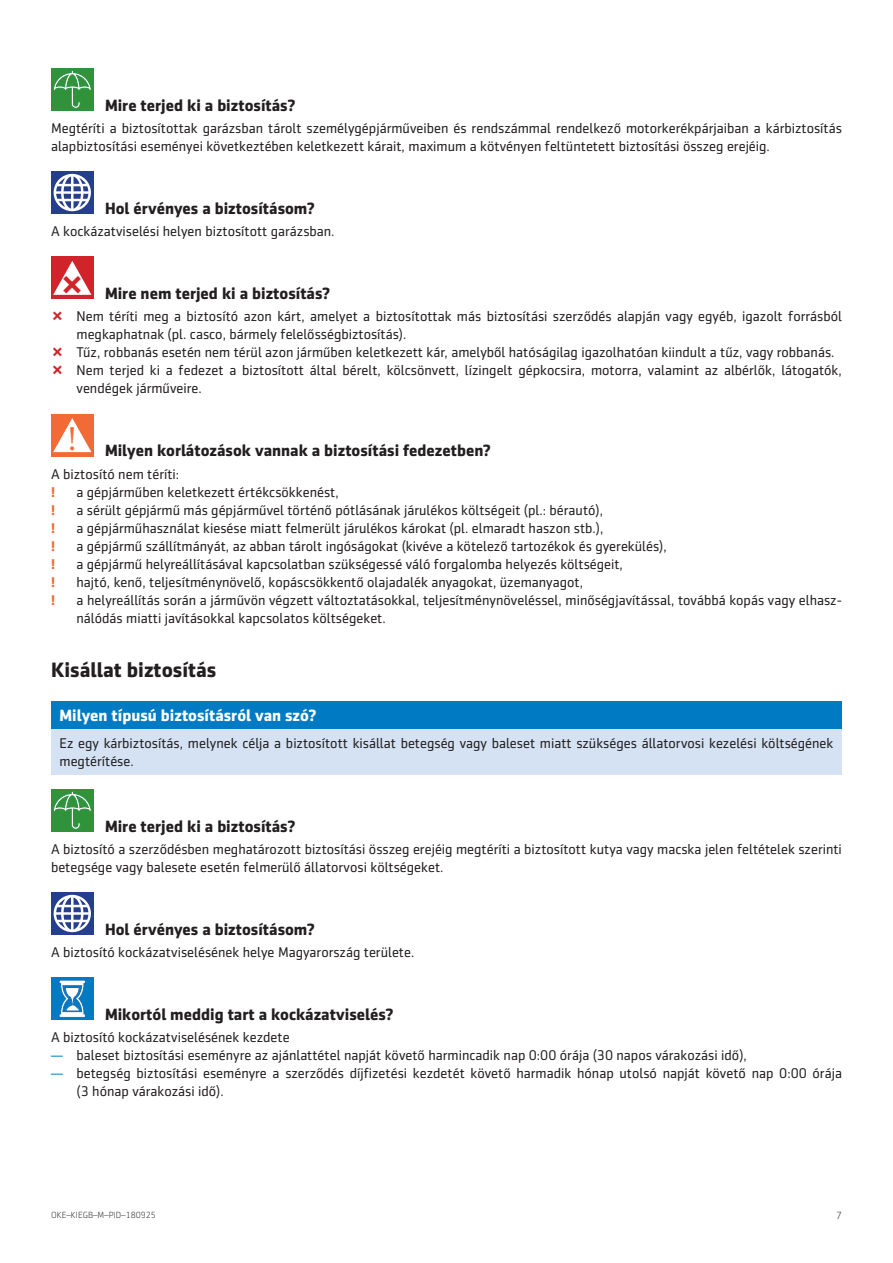
<style>
.page{position:relative;width:893px;height:1263px;background:#fff}
.page>*{position:absolute;margin:0;border:0;box-sizing:border-box;transform-origin:0 0}
.t1{font:700 21px "Sentico Sans DT";color:#231f20}
.t2{font:700 16.5px "Sentico Sans DT";color:#231f20}
.t3{font:700 16.5px "Sentico Sans DT";color:#fff}
.t4{font:14.25px/18px "Sentico Sans DT";color:#231f20}
.t5{font:700 14.25px "Sentico Sans DT";color:#f26b36}
.t6{font:300 10.5px "Sentico Sans DT";color:#231f20}
.t7{font:300 9px "Sentico Sans DT";color:#231f20}
.s1{color:#007bc3}
</style>
<div class="page">
<div style="left:51px;top:68px;width:43px;height:43px;background:#31923c"></div>
<svg style="left:53px;top:70px;width:38px;height:38px"></svg>
<div style="left:51px;top:171px;width:43px;height:43px;background:#253f8e"></div>
<svg style="left:54px;top:174px;width:37px;height:37px"></svg>
<div style="left:51px;top:257px;width:43px;height:42px;background:#d1232a"></div>
<div style="left:51px;top:414px;width:43px;height:42px;background:#f26b36"></div>
<svg style="left:53px;top:418px;width:38px;height:34px"></svg>
<div style="left:51px;top:701px;width:791px;height:28px;background:#007bc3"></div>
<div style="left:51px;top:729px;width:791px;height:45px;background:#d4e2f3"></div>
<div style="left:51px;top:789px;width:43px;height:42px;background:#31923c"></div>
<svg style="left:53px;top:791px;width:38px;height:38px"></svg>
<div style="left:51px;top:892px;width:43px;height:43px;background:#253f8e"></div>
<svg style="left:54px;top:895px;width:37px;height:37px"></svg>
<div style="left:51px;top:977px;width:43px;height:43px;background:#007bc3"></div>
<svg style="left:59px;top:980px;width:26px;height:37px"></svg>
<svg style="left:53px;top:261px;width:38px;height:34px"></svg>
<p class="t2" style="left:105px;top:99px;width:192px">Mire terjed ki a biztosítás?</p>
<p class="t4" style="left:51px;top:120px;width:792px">Megtéríti a biztosítottak garázsban tárolt személygépjárműveiben és rendszámmal rendelkező motorkerékpárjaiban a kárbiztosítás alapbiztosítási eseményei következtében keletkezett kárait, maximum a kötvényen feltüntetett biztosítási összeg erejéig.</p>
<p class="t2" style="left:105px;top:202px;width:211px">Hol érvényes a biztosításom?</p>
<p class="t4" style="left:51px;top:223px;width:285px">A kockázatviselési helyen biztosított garázsban.</p>
<p class="t2" style="left:105px;top:287px;width:227px">Mire nem terjed ki a biztosítás?</p>
<p class="t4" style="left:77px;top:309px;width:767px">Nem téríti meg a biztosító azon kárt, amelyet a biztosítottak más biztosítási szerződés alapján vagy egyéb, igazolt forrásból megkaphatnak (pl. casco, bármely felelősségbiztosítás).<br>Tűz, robbanás esetén nem térül azon járműben keletkezett kár, amelyből hatóságilag igazolhatóan kiindult a tűz, vagy robbanás.<br>Nem terjed ki a fedezet a biztosított által bérelt, kölcsönvett, lízingelt gépkocsira, motorra, valamint az albérlők, látogatók, vendégek járműveire.</p>
<p class="t2" style="left:68px;top:444px;width:425px"><sup>!</sup> Milyen korlátozások vannak a biztosítási fedezetben?</p>
<p class="t4" style="left:51px;top:466px;width:130px">A biztosító nem téríti:</p>
<p class="t5" style="left:51px;top:486px;width:6px">!</p>
<p class="t4" style="left:77px;top:484px;width:264px">a gépjárműben keletkezett értékcsökkenést,</p>
<p class="t5" style="left:51px;top:504px;width:6px">!</p>
<p class="t4" style="left:77px;top:502px;width:528px">a sérült gépjármű más gépjárművel történő pótlásának járulékos költségeit (pl.: bérautó),</p>
<p class="t5" style="left:51px;top:522px;width:6px">!</p>
<p class="t4" style="left:77px;top:520px;width:528px">a gépjárműhasználat kiesése miatt felmerült járulékos károkat (pl. elmaradt haszon stb.),</p>
<p class="t5" style="left:51px;top:540px;width:6px">!</p>
<p class="t4" style="left:77px;top:538px;width:592px">a gépjármű szállítmányát, az abban tárolt ingóságokat (kivéve a kötelező tartozékok és gyerekülés),</p>
<p class="t5" style="left:51px;top:558px;width:6px">!</p>
<p class="t4" style="left:77px;top:556px;width:548px">a gépjármű helyreállításával kapcsolatban szükségessé váló forgalomba helyezés költségeit,</p>
<p class="t5" style="left:51px;top:576px;width:6px">!</p>
<p class="t4" style="left:77px;top:574px;width:508px">hajtó, kenő, teljesítménynövelő, kopáscsökkentő olajadalék anyagokat, üzemanyagot,</p>
<p class="t5" style="left:51px;top:594px;width:6px">!</p>
<p class="t4" style="left:77px;top:592px;width:767px">a helyreállítás során a járművön végzett változtatásokkal, teljesítménynöveléssel, minőségjavítással, továbbá kopás vagy elhasz&shy;nálódás miatti javításokkal kapcsolatos költségeket.</p>
<h1 class="t1" style="left:51px;top:661px;width:167px">Kisállat biztosítás</h1>
<p class="t3" style="left:60px;top:709px;width:258px">Milyen típusú biztosításról van szó?</p>
<p class="t4" style="left:60px;top:735px;width:775px">Ez egy kárbiztosítás, melynek célja a biztosított kisállat betegség vagy baleset miatt szükséges állatorvosi kezelési költségének megtérítése.</p>
<p class="t2" style="left:105px;top:820px;width:192px">Mire terjed ki a biztosítás?</p>
<p class="t4" style="left:51px;top:841px;width:792px">A biztosító a szerződésben meghatározott biztosítási összeg erejéig megtéríti a biztosított kutya vagy macska jelen feltételek szerinti betegsége vagy balesete esetén felmerülő állatorvosi költségeket.</p>
<p class="t2" style="left:105px;top:923px;width:211px">Hol érvényes a biztosításom?</p>
<p class="t4" style="left:51px;top:944px;width:365px">A biztosító kockázatviselésének helye Magyarország területe.</p>
<p class="t2" style="left:105px;top:1008px;width:290px">Mikortól meddig tart a kockázatviselés?</p>
<p class="t4" style="left:51px;top:1029px;width:240px">A biztosító kockázatviselésének kezdete</p>
<p class="t4" style="left:51px;top:1047px;width:697px"><span class="s1">—</span> baleset biztosítási eseményre az ajánlattétel napját követő harmincadik nap 0:00 órája (30 napos várakozási idő),</p>
<p class="t4" style="left:77px;top:1065px;width:767px;text-indent:-26px"><span class="s1">—</span> betegség biztosítási eseményre a szerződés díjfizetési kezdetét követő harmadik hónap utolsó napját követő nap 0:00 órája (3 hónap várakozási idő).</p>
<p class="t7" style="left:51px;top:1212px;width:106px">OKE–KIEGB–M–PID–180925</p>
<p class="t6" style="left:836px;top:1212px;width:7px">7</p>
</div>
